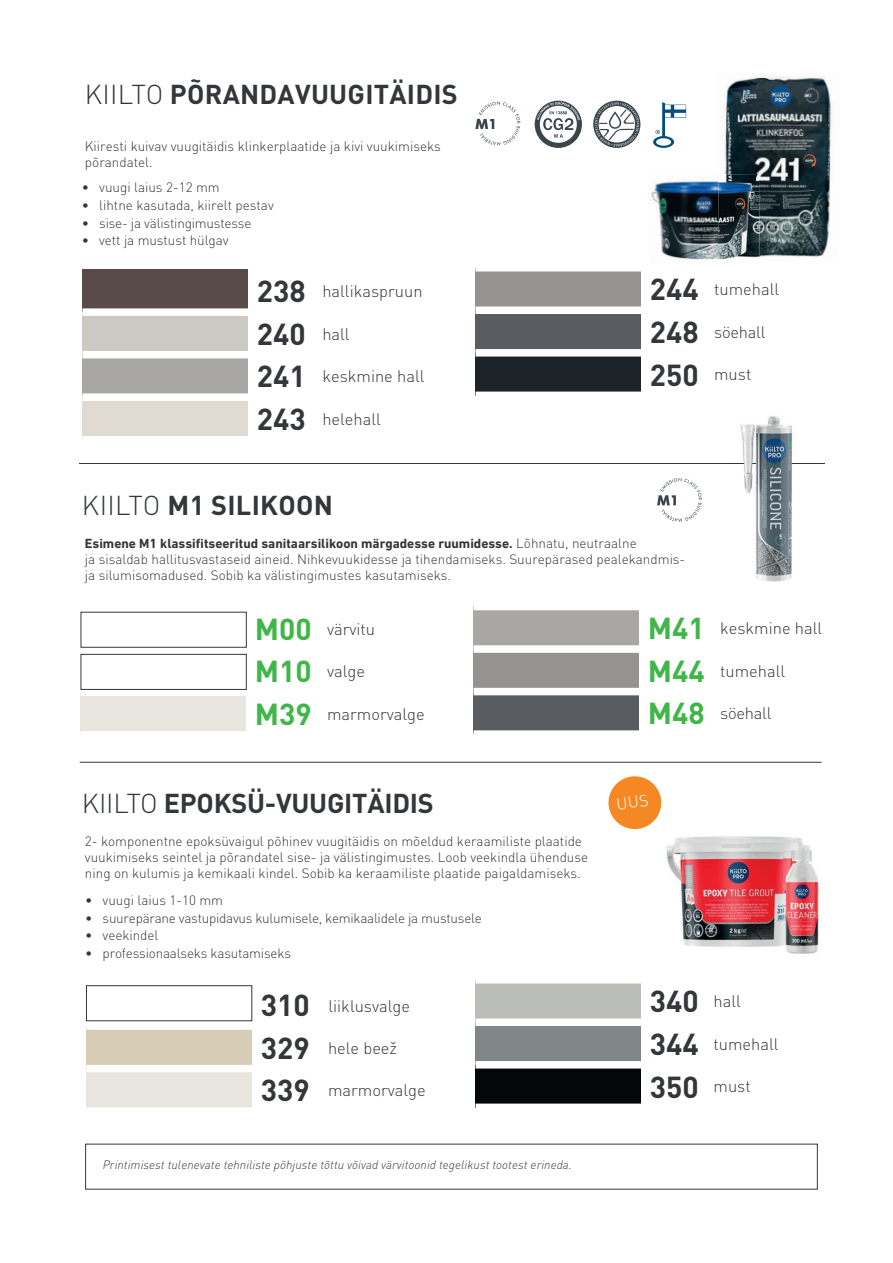
<style>
.page{position:relative;width:893px;height:1263px;background:#fff}
.page>*{position:absolute;margin:0;border:0;box-sizing:border-box;transform-origin:0 0}
.t1{font:700 30px "DIN Pro";color:#333739}
.t2{font:700 27px "DIN Pro";letter-spacing:.01em;color:#333739}
.t3{font:700 27px "DIN Pro";letter-spacing:-.01em;color:#333739}
.t4{font:300 16.5px "DIN Pro";color:#333739}
.t5{font:300 13.5px/16.2px "DIN Pro";color:#333739}
.t6{font:700 13.5px "DIN Next LT Pro";color:#333739}
.t7{font:300 13.5px "DIN Pro";letter-spacing:-.02em;color:#333739}
.t8{font:italic 300 12px "DIN Pro";letter-spacing:.005em;color:#333739}
.s1{font-weight:300}
.s2{font-weight:700;font-size:30px}
.s3{font-family:"DIN Pro";font-weight:300}
.s4{font-weight:700;font-size:30px;color:#40b649}
</style>
<div class="page">
<svg style="left:80px;top:611px;width:166px;height:77px"></svg>
<div style="left:80px;top:692px;width:166px;height:43px;background:#e9e5df"></div>
<hr style="left:80px;top:609px;width:1px;height:37px;background:#fff">
<div style="left:80px;top:731px;width:166px;height:7px;background:#fff"></div>
<svg style="left:80px;top:646px;width:166px;height:7px"></svg>
<div style="left:80px;top:688px;width:166px;height:8px;background:#fff"></div>
<hr style="left:80px;top:463px;width:745px;height:1px;background:#333739">
<hr style="left:80px;top:762px;width:741px;height:1px;background:#333739">
<svg style="left:653px;top:102px;width:33px;height:46px"></svg>
<svg style="left:674px;top:113px;width:12px;height:4px"></svg>
<svg style="left:535px;top:101px;width:47px;height:47px"></svg>
<svg style="left:593px;top:101px;width:47px;height:47px"></svg>
<div style="left:82px;top:270px;width:166px;height:42px;background:#584b49"></div>
<div style="left:82px;top:312px;width:166px;height:43px;background:#ccc9c2"></div>
<div style="left:82px;top:355px;width:166px;height:42px;background:#a9a7a3"></div>
<div style="left:82px;top:397px;width:166px;height:43px;background:#dfdbd2"></div>
<div style="left:82px;top:308px;width:166px;height:8px;background:#fff"></div>
<div style="left:82px;top:351px;width:166px;height:7px;background:#fff"></div>
<div style="left:82px;top:393px;width:166px;height:8px;background:#fff"></div>
<div style="left:82px;top:436px;width:166px;height:7px;background:#fff"></div>
<div style="left:476px;top:268px;width:165px;height:42px;background:#959392"></div>
<div style="left:476px;top:310px;width:165px;height:43px;background:#595c61"></div>
<div style="left:476px;top:353px;width:165px;height:42px;background:#1d2429"></div>
<div style="left:476px;top:264px;width:165px;height:7px;background:#fff"></div>
<div style="left:476px;top:306px;width:165px;height:8px;background:#fff"></div>
<div style="left:476px;top:349px;width:165px;height:8px;background:#fff"></div>
<div style="left:476px;top:392px;width:165px;height:7px;background:#fff"></div>
<div style="left:86px;top:1026px;width:166px;height:42px;background:#d7cdb7"></div>
<div style="left:86px;top:1068px;width:166px;height:43px;background:#e9e5df"></div>
<div style="left:86px;top:1022px;width:166px;height:8px;background:#fff"></div>
<div style="left:86px;top:1065px;width:166px;height:7px;background:#fff"></div>
<div style="left:86px;top:1107px;width:166px;height:8px;background:#fff"></div>
<div style="left:476px;top:980px;width:165px;height:42px;background:#bbbdb8"></div>
<div style="left:476px;top:1022px;width:165px;height:43px;background:#7e8785"></div>
<div style="left:476px;top:1065px;width:165px;height:42px;background:#040709"></div>
<div style="left:476px;top:976px;width:165px;height:7px;background:#fff"></div>
<div style="left:476px;top:1018px;width:165px;height:8px;background:#fff"></div>
<div style="left:476px;top:1061px;width:165px;height:7px;background:#fff"></div>
<div style="left:476px;top:1103px;width:165px;height:8px;background:#fff"></div>
<div style="left:474px;top:606px;width:165px;height:43px;background:#a9a7a3"></div>
<div style="left:474px;top:649px;width:165px;height:43px;background:#959392"></div>
<div style="left:474px;top:692px;width:165px;height:42px;background:#595c61"></div>
<div style="left:474px;top:688px;width:165px;height:7px;background:#fff"></div>
<div style="left:474px;top:730px;width:165px;height:8px;background:#fff"></div>
<div style="left:474px;top:603px;width:165px;height:7px;background:#fff"></div>
<div style="left:474px;top:645px;width:165px;height:8px;background:#fff"></div>
<div style="left:81px;top:654px;width:165px;height:36px;border:1px solid #333739"></div>
<div style="left:86px;top:985px;width:166px;height:36px;border:1px solid #333739"></div>
<svg style="left:475px;top:101px;width:45px;height:45px"></svg>
<svg style="left:657px;top:478px;width:45px;height:44px"></svg>
<img style="left:725px;top:76px;width:107px;height:181px">
<img style="left:651px;top:181px;width:67px;height:79px">
<img style="left:718px;top:174px;width:42px;height:86px">
<img style="left:740px;top:416px;width:53px;height:166px">
<img style="left:740px;top:463px;width:53px;height:1px">
<img style="left:666px;top:836px;width:144px;height:111px">
<img style="left:783px;top:848px;width:36px;height:106px">
<svg style="left:608px;top:776px;width:54px;height:54px"></svg>
<h2 class="t2" style="left:85px;top:71px;width:374px"><span class="s1">KIILTO</span> PÕRANDAVUUGITÄIDIS</h2>
<p class="t5" style="left:85px;top:137px;width:357px">Kiiresti kuivav vuugitäidis klinkerplaatide ja kivi vuukimiseks põrandatel.</p>
<p class="t5" style="left:82px;top:178px;width:139px">• vuugi laius 2-12 mm</p>
<p class="t5" style="left:82px;top:196px;width:193px">• lihtne kasutada, kiirelt pestav</p>
<p class="t5" style="left:82px;top:213px;width:171px">• sise- ja välistingimustesse</p>
<p class="t5" style="left:82px;top:231px;width:148px">• vett ja mustust hülgav</p>
<p class="t4" style="left:257px;top:279px;width:167px"><span class="s2">238</span> hallikaspruun</p>
<p class="t4" style="left:257px;top:321px;width:94px"><span class="s2">240</span> hall</p>
<p class="t4" style="left:257px;top:364px;width:169px"><span class="s2">241</span> keskmine hall</p>
<p class="t4" style="left:257px;top:406px;width:126px"><span class="s2">243</span> helehall</p>
<h2 class="t2" style="left:82px;top:482px;width:253px"><span class="s1">KIILTO</span> M1 SILIKOON</h2>
<p class="t4" style="left:650px;top:277px;width:131px"><span class="s2">244</span> tumehall</p>
<p class="t4" style="left:650px;top:319px;width:117px"><span class="s2">248</span> söehall</p>
<p class="t4" style="left:650px;top:362px;width:103px"><span class="s2">250</span> must</p>
<p class="t6" style="left:85px;top:535px;width:553px">Esimene M1 klassifitseeritud sanitaarsilikoon märgadesse ruumidesse. <span class="s3">Lõhnatu, neutraalne</span></p>
<p class="t5" style="left:85px;top:550px;width:602px">ja sisaldab hallitusvastaseid aineid. Nihkevuukidesse ja tihendamiseks. Suurepärased pealekandmis&shy;ja silumisomadused. Sobib ka välistingimustes kasutamiseks.</p>
<p class="t4" style="left:255px;top:616px;width:122px"><span class="s4">M00</span> värvitu</p>
<p class="t4" style="left:255px;top:658px;width:112px"><span class="s4">M10</span> valge</p>
<p class="t4" style="left:255px;top:701px;width:171px"><span class="s4">M39</span> marmorvalge</p>
<h2 class="t3" style="left:82px;top:780px;width:353px"><span class="s1">KIILTO</span> EPOKSÜ-VUUGITÄIDIS</h2>
<p class="t5" style="left:85px;top:831px;width:505px">2- komponentne epoksüvaigul põhinev vuugitäidis on mõeldud keraamiliste plaatide vuukimiseks seintel ja põrandatel sise- ja välistingimustes. Loob veekindla ühenduse ning on kulumis ja kemikaali kindel. Sobib ka keraamiliste plaatide paigaldamiseks.</p>
<p class="t5" style="left:85px;top:891px;width:139px">• vuugi laius 1-10 mm</p>
<p class="t7" style="left:85px;top:907px;width:398px">• suurepärane vastupidavus kulumisele, kemikaalidele ja mustusele</p>
<p class="t5" style="left:85px;top:926px;width:75px">• veekindel</p>
<p class="t5" style="left:85px;top:944px;width:207px">• professionaalseks kasutamiseks</p>
<h1 class="t1" style="left:261px;top:980px;width:50px">310</h1>
<p class="t4" style="left:261px;top:1035px;width:138px"><span class="s2">329</span> hele beež</p>
<p class="t4" style="left:261px;top:1077px;width:167px"><span class="s2">339</span> marmorvalge</p>
<p class="t4" style="left:328px;top:993px;width:83px">liiklusvalge</p>
<p class="t8" style="left:103px;top:1155px;width:471px">Printimisest tulenevate tehniliste põhjuste tõttu võivad värvitoonid tegelikust tootest erineda.</p>
<p class="t4" style="left:648px;top:615px;width:176px"><span class="s4">M41</span> keskmine hall</p>
<p class="t4" style="left:648px;top:658px;width:139px"><span class="s4">M44</span> tumehall</p>
<p class="t4" style="left:648px;top:700px;width:125px"><span class="s4">M48</span> söehall</p>
<p class="t4" style="left:650px;top:989px;width:92px"><span class="s2">340</span> hall</p>
<p class="t4" style="left:650px;top:1031px;width:130px"><span class="s2">344</span> tumehall</p>
<p class="t4" style="left:650px;top:1074px;width:102px"><span class="s2">350</span> must</p>
</div>
